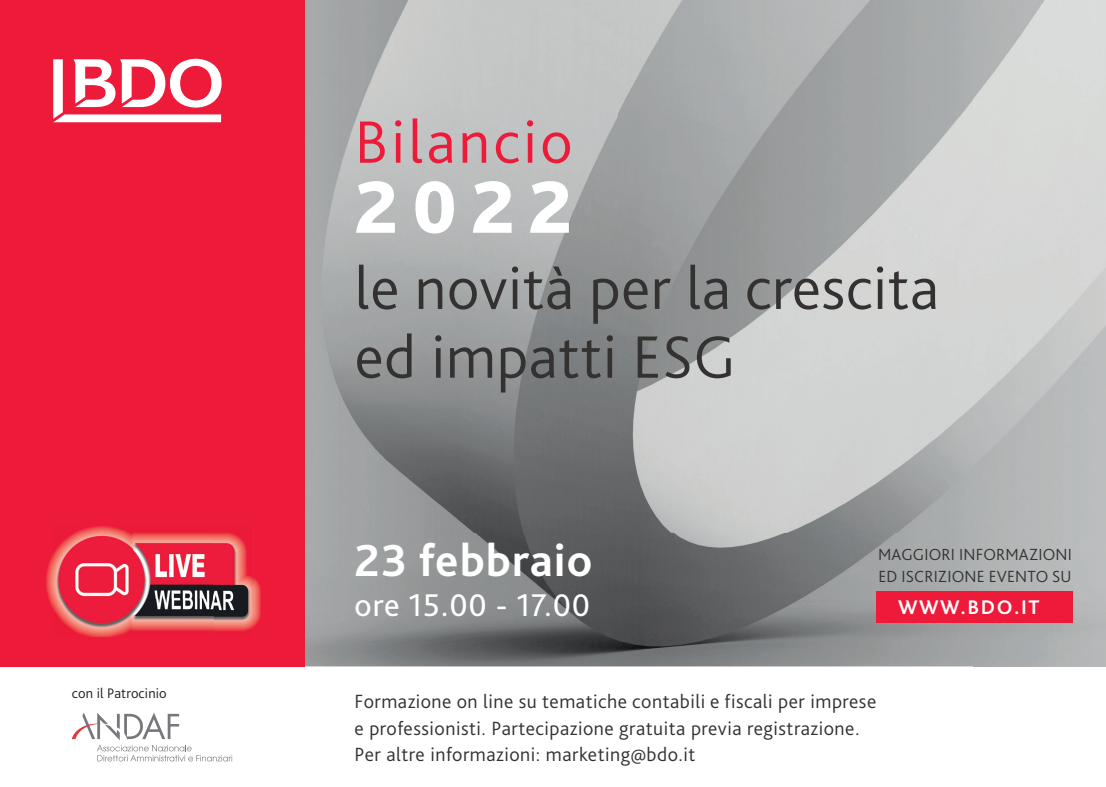
<style>
.page{position:relative;width:1106px;height:787px;background:#fff}
.page>*{position:absolute;margin:0;border:0;box-sizing:border-box;transform-origin:0 0}
.t1{font:800 77.5px "Bliss Pro";color:#fff}
.t2{font:300 62.5px/68.8px "Bliss Pro";letter-spacing:.01em;color:#333231}
.t3{font:300 62.5px "Bliss Pro";letter-spacing:.05em;color:#ed1a3a}
.t4{font:700 47.12px "Bliss Pro";letter-spacing:.025em;color:#fff}
.t5{font:32.88px "Bliss Pro";letter-spacing:.025em;color:#fff}
.t6{font:700 20.62px "Bliss Pro";letter-spacing:.075em;color:#fff}
.t7{font:300 20px/26.2px "Bliss Pro";letter-spacing:.025em;color:#333231}
.t8{font:300 16.88px/22px "Bliss Pro";letter-spacing:.01em;color:#333231}
.t9{font:300 14.5px "Bliss Pro";letter-spacing:.01em;color:#231f20}
</style>
<div class="page">
<img style="left:305px;top:0;width:668px;height:533px">
<img style="left:305px;top:533px;width:668px;height:133px">
<img style="left:0;top:666px;width:266px;height:1px">
<div style="left:0;top:0;width:305px;height:666px;background:#ed1a3a"></div>
<svg style="left:53px;top:59px;width:169px;height:63px"></svg>
<img style="left:46px;top:554px;width:215px;height:72px">
<img style="left:53px;top:526px;width:201px;height:111px">
<svg style="left:72px;top:713px;width:160px;height:48px"></svg>
<div style="left:876px;top:591px;width:197px;height:32px;background:#ed1a3a"></div>
<p class="t9" style="left:72px;top:684px;width:96px">con il Patrocinio</p>
<h2 class="t3" style="left:354px;top:103px;width:219px">Bilancio</h2>
<h1 class="t1" style="left:354px;top:159px;width:219px">2022</h1>
<h2 class="t2" style="left:354px;top:252px;width:586px">le novità per la crescita ed impatti ESG</h2>
<h3 class="t4" style="left:354px;top:531px;width:239px">23 febbraio</h3>
<h3 class="t5" style="left:354px;top:584px;width:237px">ore 15.00 - 17.00</h3>
<p class="t8" style="left:878px;top:543px;width:195px">MAGGIORI INFORMAZIONI<br>ED ISCRIZIONE EVENTO SU</p>
<p class="t6" style="left:898px;top:594px;width:143px">WWW.BDO.IT</p>
<p class="t7" style="left:354px;top:688px;width:523px">Formazione on line su tematiche contabili e fiscali per imprese e professionisti. Partecipazione gratuita previa registrazione.<br>Per altre informazioni: marketing@bdo.it</p>
</div>
